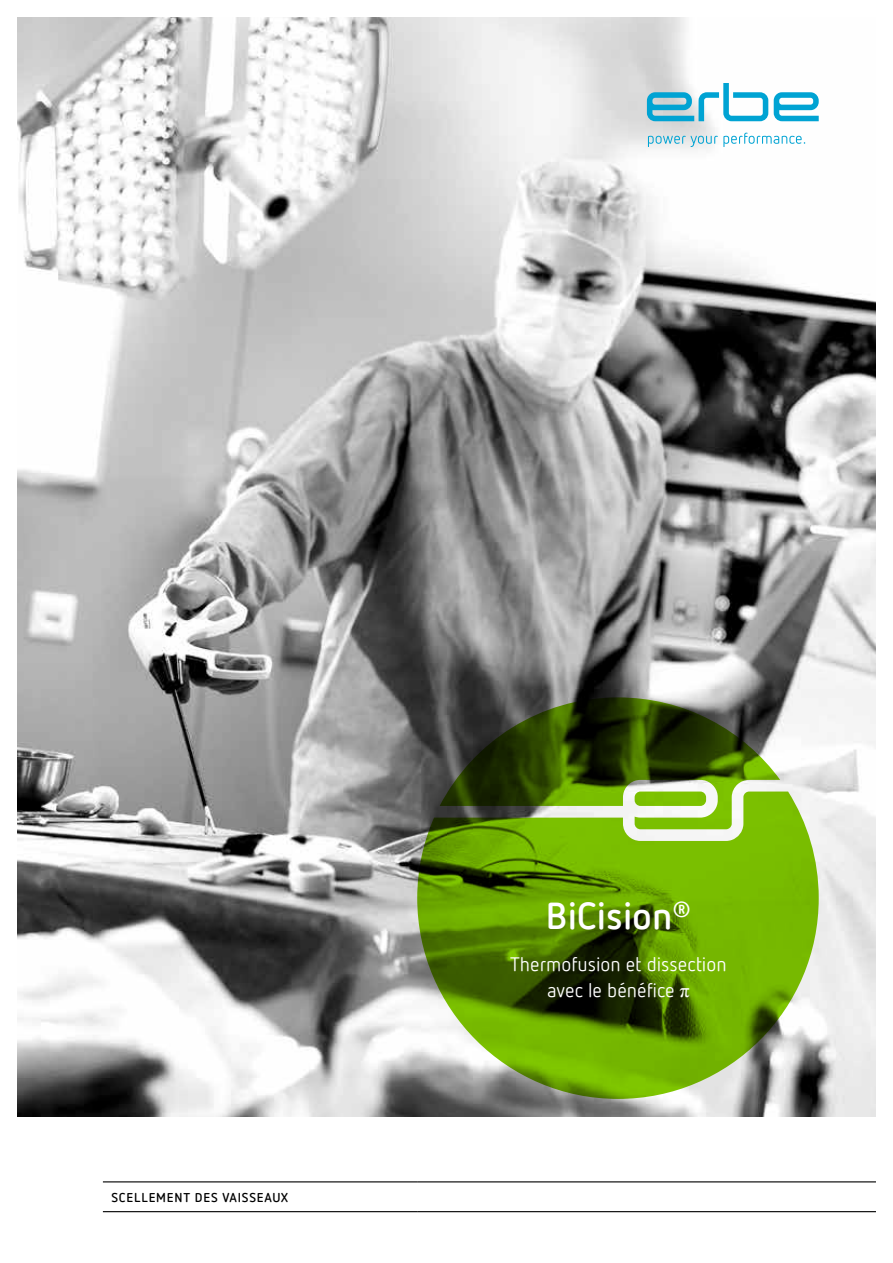
<style>
.page{position:relative;width:893px;height:1263px;background:#fff}
.page>*{position:absolute;margin:0;border:0;box-sizing:border-box;transform-origin:0 0}
.t1{font:700 37.5px "Netto Offc Pro";color:#fff}
.t2{font:19.5px/25.5px "Netto Offc Pro";color:#fff;text-align:center}
.t3{font:700 12.75px "Netto Offc Pro";letter-spacing:.06em;color:#000}
.s1{font-family:"Times New Roman"}
</style>
<div class="page">
<img style="left:17px;top:17px;width:859px;height:1100px">
<svg style="left:647px;top:83px;width:121px;height:38px"></svg>
<svg style="left:774px;top:92px;width:45px;height:29px"></svg>
<svg style="left:648px;top:133px;width:157px;height:13px"></svg>
<hr style="left:103px;top:1181px;width:315px;height:1px;background:#000">
<hr style="left:418px;top:1181px;width:458px;height:1px;background:#000">
<hr style="left:103px;top:1211px;width:315px;height:1px;background:#000">
<hr style="left:418px;top:1211px;width:458px;height:1px;background:#000">
<svg style="left:417px;top:791px;width:402px;height:308px;background:#709b23"></svg>
<svg style="left:440px;top:697px;width:340px;height:132px;background:#546a2d"></svg>
<p class="t3" style="left:111px;top:1189px;width:178px">SCELLEMENT DES VAISSEAUX</p>
<h1 class="t1" style="left:546px;top:891px;width:146px">BiCision<sup>®</sup></h1>
<p class="t2" style="left:510px;top:951px;width:218px">Thermofusion et dissection avec le bénéfice <span class="s1">π</span></p>
</div>
